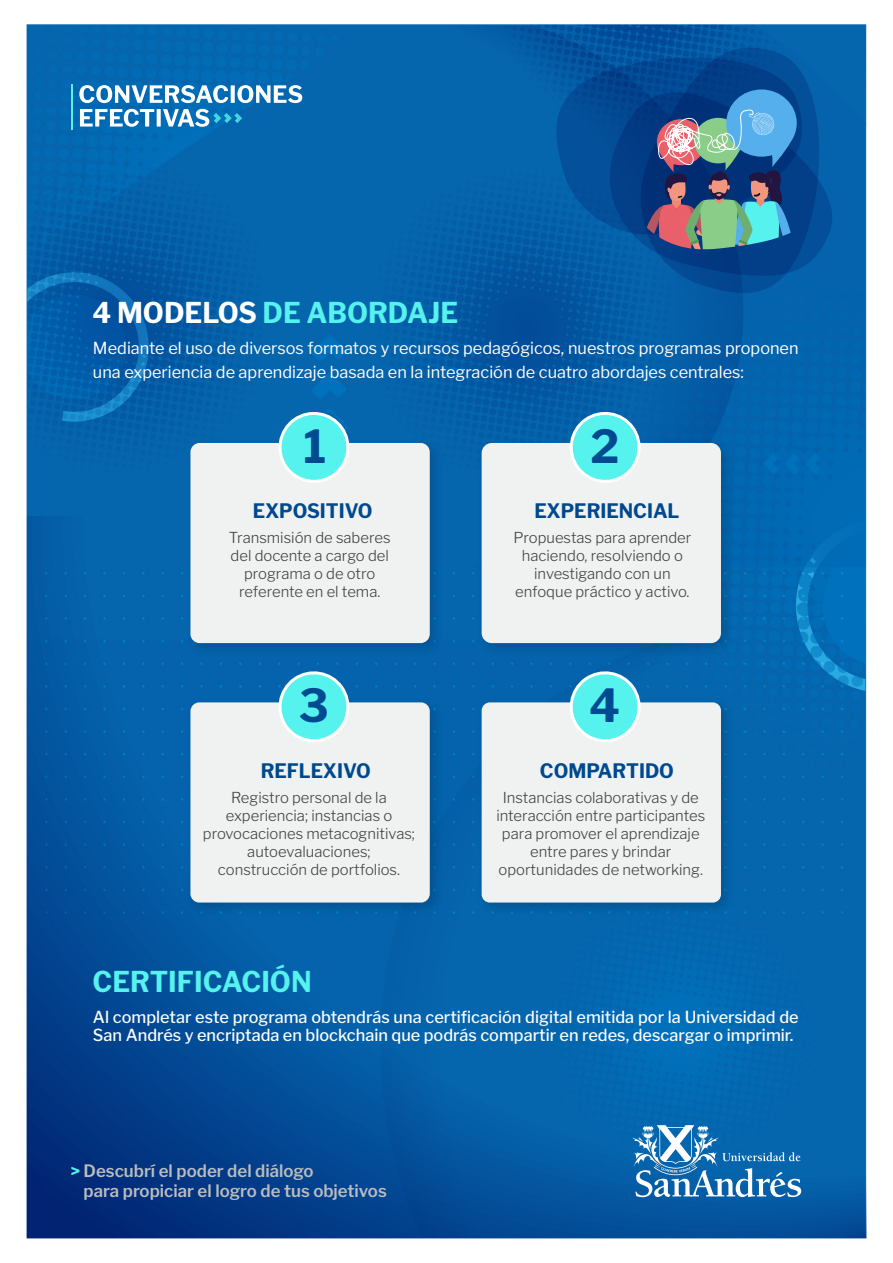
<style>
.page{position:relative;width:893px;height:1263px;background:#fff}
.page>*{position:absolute;margin:0;border:0;box-sizing:border-box;transform-origin:0 0}
.t1{font:700 45.45px "Libre Franklin";color:#004a92}
.t2{font:700 28.5px "Libre Franklin";color:#56f2ed;scale:.96 1}
.t3{font:700 19.8px "Libre Franklin";color:#00498f;scale:.96 1}
.t4{font:600 16.95px "Libre Franklin";color:#bbbdbf}
.t5{font:500 16.5px/18px "Libre Franklin";color:#fff}
.t6{font:16.5px/24px "Libre Franklin";color:#fff}
.t7{font:300 15px/18px "Libre Franklin";color:#414042;text-align:center}
.s1{color:#fff}
.s2{font-weight:700;font-size:17.1px;color:#56f2ed}
</style>
<div class="page">
<img style="left:26px;top:24px;width:841px;height:1215px">
<svg style="left:556px;top:48px;width:276px;height:245px;background:#064e97"></svg>
<svg style="left:667px;top:89px;width:130px;height:161px;background:#58809c"></svg>
<svg style="left:789px;top:1152px;width:11px;height:9px"></svg>
<svg style="left:719px;top:1168px;width:67px;height:29px"></svg>
<svg style="left:787px;top:1179px;width:14px;height:18px"></svg>
<svg style="left:719px;top:1152px;width:66px;height:9px"></svg>
<svg style="left:632px;top:1125px;width:87px;height:72px"></svg>
<hr style="left:71px;top:84px;width:2px;height:45px;background:#56f2ed">
<img style="left:182px;top:434px;width:265px;height:226px">
<div style="left:190px;top:443px;width:240px;height:200px;background:#f0f1f1;border-radius:9px"></div>
<img style="left:473px;top:434px;width:265px;height:226px">
<div style="left:482px;top:443px;width:239px;height:200px;background:#f0f1f1;border-radius:10px"></div>
<svg style="left:275px;top:405px;width:82px;height:78px"></svg>
<svg style="left:567px;top:405px;width:81px;height:78px"></svg>
<img style="left:182px;top:694px;width:265px;height:226px">
<div style="left:190px;top:702px;width:240px;height:200px;background:#f0f1f1;border-radius:9px"></div>
<img style="left:473px;top:694px;width:265px;height:226px">
<div style="left:482px;top:702px;width:239px;height:200px;background:#f0f1f1;border-radius:8px"></div>
<svg style="left:275px;top:662px;width:83px;height:80px"></svg>
<svg style="left:567px;top:662px;width:82px;height:80px"></svg>
<svg style="left:79px;top:85px;width:68px;height:18px"></svg>
<svg style="left:150px;top:85px;width:78px;height:18px"></svg>
<svg style="left:231px;top:85px;width:4px;height:18px"></svg>
<svg style="left:237px;top:85px;width:65px;height:18px"></svg>
<svg style="left:80px;top:109px;width:74px;height:18px"></svg>
<svg style="left:157px;top:109px;width:4px;height:18px"></svg>
<svg style="left:163px;top:109px;width:79px;height:18px"></svg>
<h2 class="t2" style="left:93px;top:290px;width:382px"><span class="s1">4 MODELOS</span> DE ABORDAJE</h2>
<p class="t6" style="left:93px;top:334px;width:707px">Mediante el uso de diversos formatos y recursos pedagógicos, nuestros programas proponen una experiencia de aprendizaje basada en la integración de cuatro abordajes centrales:</p>
<h1 class="t1" style="left:303px;top:410px;width:24px">1</h1>
<h3 class="t3" style="left:253px;top:495px;width:126px">EXPOSITIVO</h3>
<h1 class="t1" style="left:590px;top:410px;width:30px">2</h1>
<h3 class="t3" style="left:534px;top:495px;width:153px">EXPERIENCIAL</h3>
<p class="t7" style="left:229px;top:527px;width:163px">Transmisión de saberes del docente a cargo del programa o de otro referente en el tema.</p>
<p class="t7" style="left:513px;top:527px;width:180px">Propuestas para aprender haciendo, resolviendo o investigando con un enfoque práctico y activo.</p>
<h1 class="t1" style="left:299px;top:669px;width:31px">3</h1>
<h3 class="t3" style="left:261px;top:755px;width:116px">REFLEXIVO</h3>
<h1 class="t1" style="left:589px;top:669px;width:32px">4</h1>
<h3 class="t3" style="left:540px;top:755px;width:141px">COMPARTIDO</h3>
<p class="t7" style="left:203px;top:787px;width:214px">Registro personal de la experiencia; instancias o provocaciones metacognitivas; autoevaluaciones; construcción de portfolios.</p>
<p class="t7" style="left:496px;top:787px;width:210px">Instancias colaborativas y de interacción entre participantes para promover el aprendizaje entre pares y brindar oportunidades de networking.</p>
<h2 class="t2" style="left:93px;top:959px;width:230px">CERTIFICACIÓN</h2>
<p class="t5" style="left:93px;top:1006px;width:707px">Al completar este programa obtendrás una certificación digital emitida por la Universidad de<br>San Andrés y encriptada en blockchain que podrás compartir en redes, descargar o imprimir.</p>
<p class="t4" style="left:71px;top:1158px;width:244px"><span class="s2">&gt;</span> Descubrí el poder del diálogo</p>
<p class="t4" style="left:84px;top:1177px;width:305px">para propiciar el logro de tus objetivos</p>
</div>
